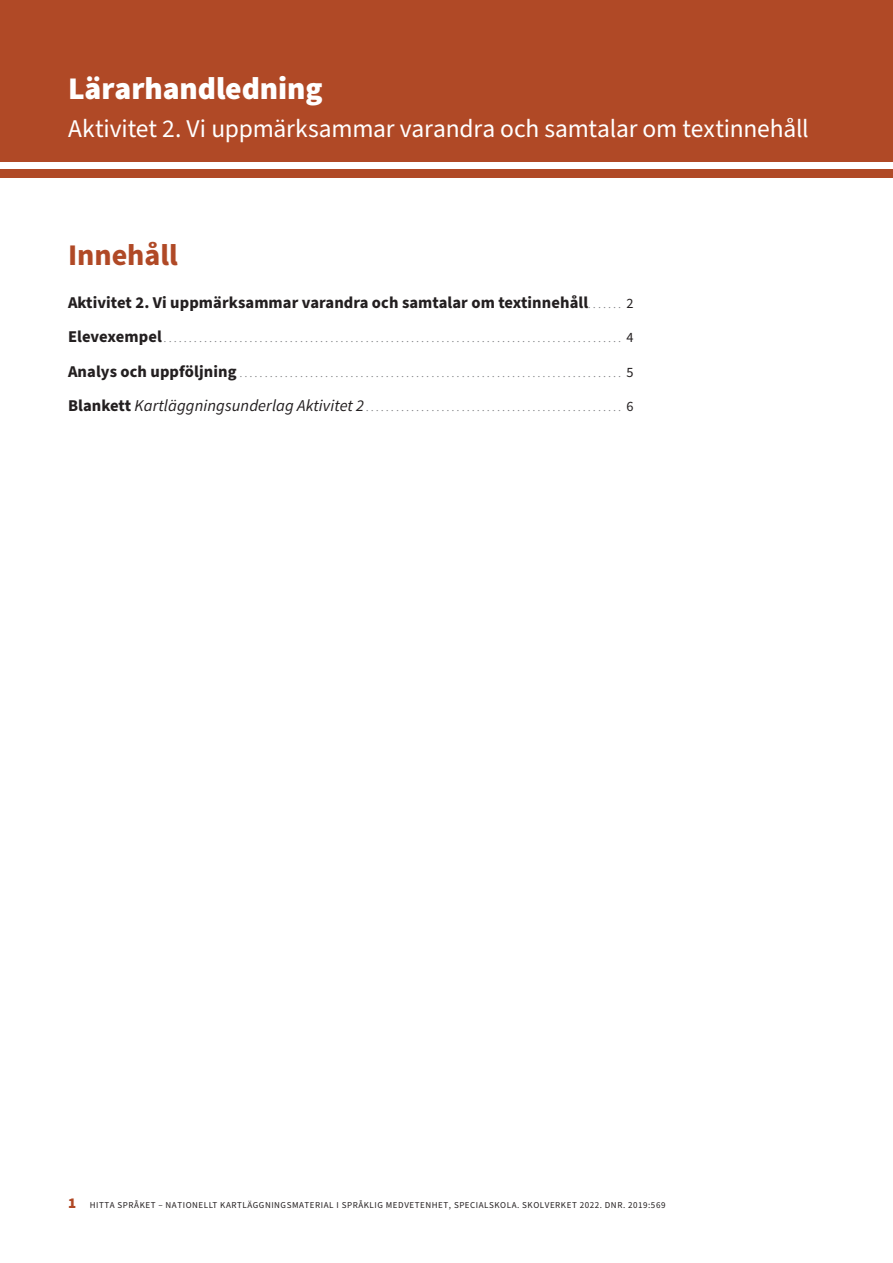
<style>
.page{position:relative;width:893px;height:1263px;background:#fff}
.page>*{position:absolute;margin:0;border:0;box-sizing:border-box;transform-origin:0 0}
.t1{font:900 31.5px "Source Sans Pro";color:#fff}
.t2{font:700 30px "Source Sans Pro";color:#b04926}
.t3{font:25.5px "Source Sans Pro";letter-spacing:-.005em;color:#fff}
.TOCI_1__enspalt{font:700 16.5px "Source Sans Pro";letter-spacing:.005em;color:#231f20}
.TOCI_1__enspalt-2{font:10.5px "Mercury Text G1";color:#808285}
.t4{font:9px "Source Sans Pro";letter-spacing:.06em;color:#231f20}
.s1{font-family:"Mercury Text G1";font-weight:400;font-size:10.5px;color:#808285}
.s2{font-weight:400;font-size:14.25px}
.s3{font-family:"Source Sans Pro";font-weight:700;font-size:16.5px;color:#231f20}
.s4{font-family:"Source Sans Pro";font-size:14.25px;color:#231f20}
.s5{font-family:"Source Sans Pro";font-style:italic;font-size:16.5px;color:#231f20}
.s6{font-weight:900;font-size:15px;color:#b04926}
</style>
<div class="page">
<div style="left:0;top:0;width:893px;height:162px;background:#b04926"></div>
<div style="left:0;top:169px;width:893px;height:9px;background:#b04926"></div>
<h1 class="t1" style="left:68px;top:67px;width:256px">Lärarhandledning</h1>
<h3 class="t3" style="left:68px;top:111px;width:742px">Aktivitet 2. Vi uppmärksammar varandra och samtalar om textinnehåll</h3>
<h1 class="t2" style="left:68px;top:235px;width:111px">Innehåll</h1>
<p class="TOCI_1__enspalt" style="left:68px;top:291px;width:567px">Aktivitet 2. Vi uppmärksammar varandra och samtalar om textinnehåll<span class="s1">. . . . . . .</span> <span class="s2">2</span></p>
<p class="TOCI_1__enspalt-2" style="left:68px;top:331px;width:567px"><span class="s3">Elevexempel</span>........................................................................................... <span class="s4">4</span></p>
<p class="TOCI_1__enspalt-2" style="left:68px;top:365px;width:567px"><span class="s3">Analys och uppföljning</span>............................................................................ <span class="s4">5</span></p>
<p class="TOCI_1__enspalt-2" style="left:68px;top:400px;width:567px"><span class="s3">Blankett</span> <span class="s5">Kartläggningsunderlag Aktivitet 2</span>................................................... <span class="s4">6</span></p>
<p class="t4" style="left:68px;top:1199px;width:599px"><span class="s6">1</span> HITTA SPRÅKET – NATIONELLT KARTLÄGGNINGSMATERIAL I SPRÅKLIG MEDVETENHET, SPECIALSKOLA. SKOLVERKET 2022. DNR. 2019:569</p>
</div>
